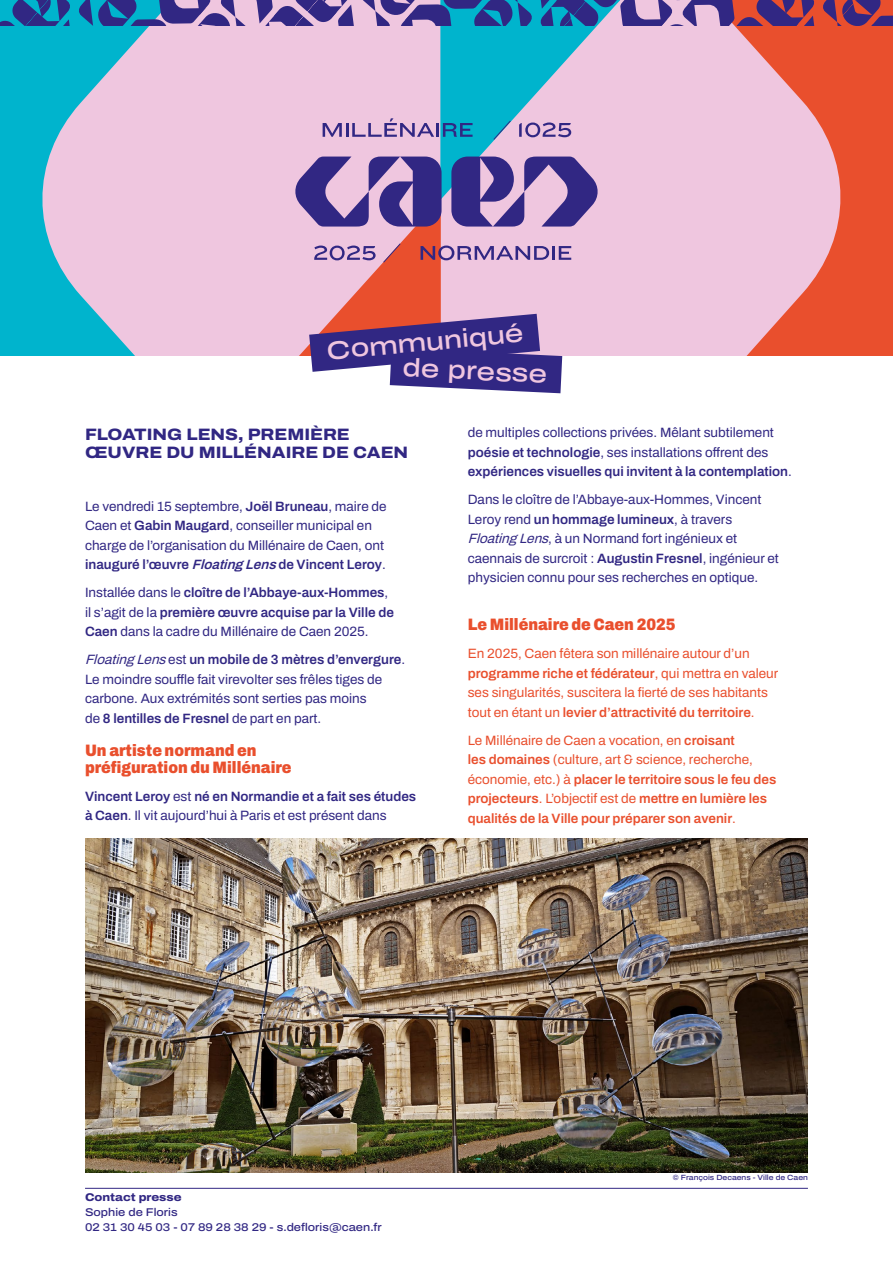
<style>
.page{position:relative;width:893px;height:1263px;background:#fff}
.page>*{position:absolute;margin:0;border:0;box-sizing:border-box;transform-origin:0 0}
.t1{font:500 25.8px "Archivo Expanded";color:#efc6df}
.t2{font:900 semi-condensed 16.5px/16.5px "Archivo";color:#e94f2d}
.t3{font:800 16.5px/18px "Archivo Semi Expanded";color:#312783}
.t4{font:13.5px/19.5px "Archivo";color:#312783}
.t5{font:600 13.5px/19.5px "Archivo";color:#312783}
.t6{font:600 13.5px/19.5px "Archivo";color:#e94f2d}
.t7{font:13.5px/19.5px "Archivo";color:#e94f2d}
.t8{font:500 11.25px/15px "Archivo Semi Expanded";color:#312783}
.t9{font:800 11.25px "Archivo Semi Expanded";color:#312783}
.t10{font:500 7.5px "Archivo Semi Expanded";color:#312783}
.s1{font-weight:600}
.s2{font-weight:600;font-style:italic}
.s3{font-weight:400}
.s4{font-style:italic}
</style>
<div class="page">
<div style="left:0;top:0;width:893px;height:355px;background:#efc6df"></div>
<svg style="left:300px;top:227px;width:141px;height:128px"></svg>
<svg style="left:440px;top:26px;width:157px;height:172px;fill:#00b4cd"></svg>
<svg style="left:0;top:26px;width:149px;height:329px;fill:#00b4cd"></svg>
<svg style="left:735px;top:26px;width:158px;height:329px;fill:#e94f2d"></svg>
<svg style="left:323px;top:118px;width:111px;height:19px"></svg>
<hr style="left:436px;top:123px;width:3px;height:14px;background:#312783">
<svg style="left:443px;top:123px;width:30px;height:14px"></svg>
<svg style="left:519px;top:122px;width:52px;height:15px"></svg>
<svg style="left:493px;top:121px;width:18px;height:19px"></svg>
<svg style="left:314px;top:246px;width:62px;height:14px"></svg>
<svg style="left:421px;top:246px;width:128px;height:14px"></svg>
<hr style="left:552px;top:246px;width:3px;height:14px;background:#312783">
<svg style="left:559px;top:246px;width:12px;height:14px"></svg>
<svg style="left:383px;top:243px;width:18px;height:20px"></svg>
<svg style="left:295px;top:157px;width:147px;height:70px"></svg>
<svg style="left:451px;top:157px;width:147px;height:70px"></svg>
<svg style="left:309px;top:314px;width:253px;height:79px"></svg>
<svg style="left:0;top:0;width:893px;height:26px"></svg>
<img style="left:85px;top:838px;width:722px;height:334px">
<hr style="left:85px;top:1188px;width:723px;height:1px;background:#312783">
<h1 class="t1" style="left:325px;top:331px;width:199px;rotate:-5deg">Communiqué</h1>
<h1 class="t1" style="left:404px;top:348px;width:146px;rotate:3deg">de presse</h1>
<p class="t3" style="left:85px;top:425px;width:325px">FLOATING LENS, PREMIÈRE<br>ŒUVRE DU MILLÉNAIRE DE CAEN</p>
<p class="t4" style="left:85px;top:496px;width:303px">Le vendredi 15 septembre, <span class="s1">Joël Bruneau</span>, maire de Caen et <span class="s1">Gabin Maugard</span>, conseiller municipal en charge de l’organisation du Millénaire de Caen, ont <span class="s1">inauguré l’œuvre</span> <span class="s2">FloatingLens</span><span class="s1">de Vincent Leroy</span>.</p>
<p class="t5" style="left:85px;top:583px;width:310px"><span class="s3">Installée dans le</span> cloître de l’Abbaye-aux-Hommes<span class="s3">, il s’agit de la</span> première œuvre acquise par la Ville de<br>Caen <span class="s3">dans la cadre du Millénaire de Caen 2025.</span></p>
<p class="t4" style="left:85px;top:650px;width:322px"><span class="s4">FloatingLens</span>est <span class="s1">un mobile de 3 mètres d’envergure</span>.<br>Le moindre souffle fait virevolter ses frêles tiges de carbone. Aux extrémités sont serties pas moins<br>de <span class="s1">8 lentilles de Fresnel</span> de part en part.</p>
<p class="t2" style="left:85px;top:742px;width:208px">Un artiste normand en préfiguration du Millénaire</p>
<p class="t5" style="left:85px;top:786px;width:333px">Vincent Leroy <span class="s3">est</span> né en Normandie et a fait ses études à Caen<span class="s3">. Il vit aujourd’hui à Paris et est présent dans</span></p>
<p class="t4" style="left:468px;top:423px;width:326px">de multiples collections privées. Mêlant subtilement <span class="s1">poésie et technologie</span>, ses installations offrent des <span class="s1">expériences visuelles qui invitent à la contemplation</span>.</p>
<p class="t4" style="left:468px;top:490px;width:313px">Dans le cloître de l’Abbaye-aux-Hommes, Vincent Leroy rend <span class="s1">un hommage lumineux</span>, à travers <span class="s4">FloatingLens</span>, à un Normand fort ingénieux et caennais de surcroit : <span class="s1">Augustin Fresnel</span>, ingénieur et physicien connu pour ses recherches en optique.</p>
<p class="t2" style="left:468px;top:616px;width:209px">Le Millénaire de Caen 2025</p>
<p class="t7" style="left:468px;top:644px;width:312px">En 2025, Caen fêtera son millénaire autour d’un <span class="s1">programme riche et fédérateur</span>, qui mettra en valeur ses singularités, suscitera la fierté de ses habitants tout en étant un <span class="s1">levier d’attractivité du territoire</span>.</p>
<p class="t6" style="left:468px;top:730px;width:310px"><span class="s3">Le Millénaire de Caen a vocation, en</span> croisant<br>les domaines <span class="s3">(culture, art &amp; science, recherche, économie, etc.) à</span> placer le territoire sous le feu des projecteurs<span class="s3">. L’objectif est de</span> mettre en lumière les qualités de la Ville pour préparer son avenir<span class="s3">.</span></p>
<p class="t9" style="left:85px;top:1188px;width:98px">Contact presse</p>
<p class="t8" style="left:85px;top:1204px;width:298px">Sophie de Floris<br>02 31 30 45 03 - 07 89 28 38 29 - s.defloris@caen.fr</p>
<p class="t10" style="left:673px;top:1172px;width:137px">© François Decaens - Ville de Caen</p>
</div>
